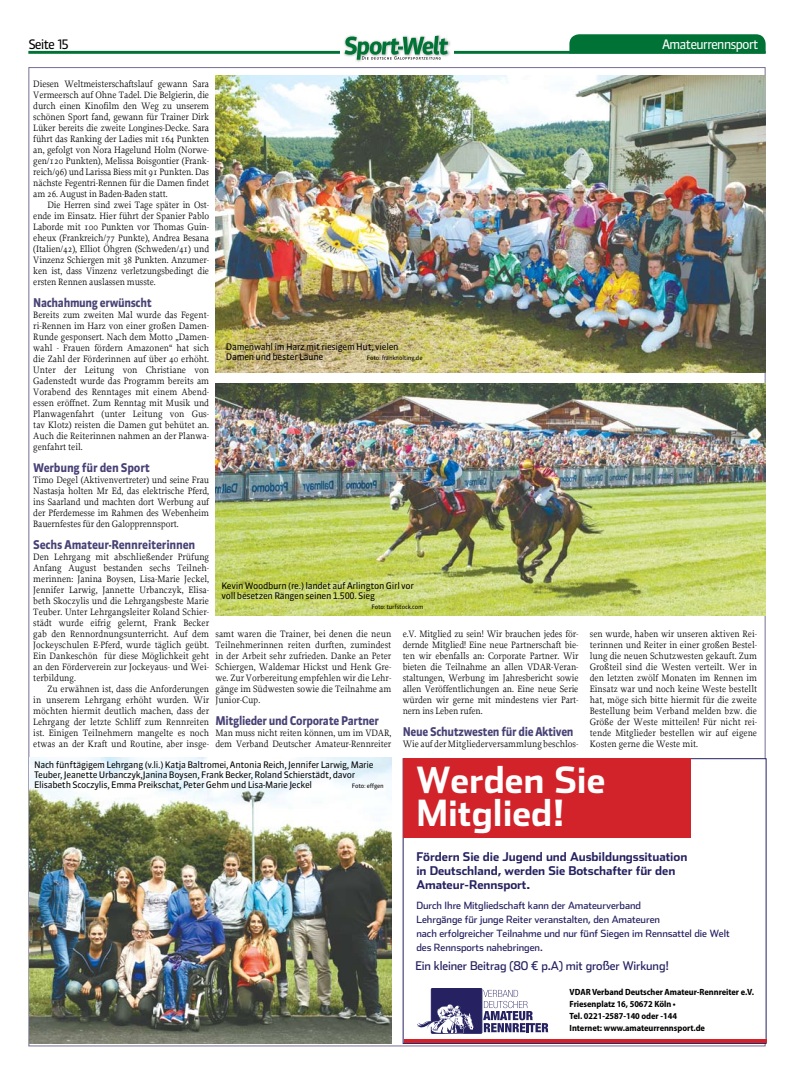
<style>
.page{position:relative;width:794px;height:1078px;background:#fff}
.page>*{position:absolute;margin:0;border:0;box-sizing:border-box;transform-origin:0 0}
.t1{font:700 36px/33px "Stainless";color:#fff}
.t2{font:13px "Sanuk LF";letter-spacing:-.08em;color:#fff}
.t3{font:13px "Sanuk LF";letter-spacing:-.08em;color:#000}
.t4{font:700 12px/14px "Stainless";letter-spacing:-.005em;color:#262261}
.t5{font:700 12px "Sanuk TF";letter-spacing:-.03em;color:#474175;scale:.93 1}
.t6{font:700 12px "Sanuk TF";letter-spacing:-.03em;color:#474175;scale:.95 1}
.t7{font:12px "Stainless";letter-spacing:-.01em;color:#262261}
.t8{font:10px/14px "Stainless";letter-spacing:-.005em;color:#262261}
.t9{font:9.7px/11px "Proforma";color:#000;text-align:justify;scale:.95 1}
.t10{font:9px/10px "Sanuk TF";letter-spacing:-.03em;color:#000}
.t11{font:700 semi-condensed 9px/12px "Myriad Pro";letter-spacing:-.005em;color:#000}
.t12{font:6px "Sanuk TF";letter-spacing:-.03em;color:#000}
</style>
<div class="page">
<hr style="left:28px;top:51px;width:737px;height:3px;background:#007236">
<div style="left:340px;top:34px;width:114px;height:22px;background:#fff"></div>
<img style="left:349px;top:35px;width:101px;height:27px">
<svg style="left:344px;top:36px;width:104px;height:24px"></svg>
<svg style="left:569px;top:34px;width:196px;height:20px;background:#07763b"></svg>
<div style="left:403px;top:758px;width:287px;height:79px;background:#d2232a"></div>
<svg style="left:404px;top:1038px;width:363px;height:4px"></svg>
<svg style="left:430px;top:988px;width:118px;height:45px"></svg>
<div style="left:431px;top:988px;width:51px;height:45px;background:#262261"></div>
<div style="left:431px;top:988px;width:51px;height:45px;border:1px solid #262261"></div>
<svg style="left:483px;top:989px;width:65px;height:42px"></svg>
<svg style="left:417px;top:1003px;width:57px;height:30px"></svg>
<img style="left:30px;top:757px;width:361px;height:286px">
<img style="left:215px;top:76px;width:550px;height:297px">
<img style="left:215px;top:384px;width:551px;height:231px">
<h2 class="t3" style="left:28px;top:36px;width:42px">Seite 15</h2>
<h2 class="t2" style="left:662px;top:36px;width:98px">Amateurrennsport</h2>
<p class="t9" style="left:33px;top:78px;width:187px">Diesen Weltmeisterschaftslauf gewann Sara Vermeersch auf Ohne Tadel. Die Belgierin, die durch einen Kinofilm den Weg zu unserem schönen Sport fand, gewann für Trainer Dirk Lüker bereits die zweite Longines-Decke. Sara führt das Ranking der Ladies mit 164 Punkten an, gefolgt von Nora Hagelund Holm (Norwe&shy;gen/120 Punkten), Melissa Boisgontier (Frank&shy;reich/96) und Larissa Biess mit 91 Punkten. Das nächste Fegentri-Rennen für die Damen findet am 26. August in Baden-Baden statt.</p>
<p class="t9" style="left:33px;top:199px;width:187px;text-indent:14px">Die Herren sind zwei Tage später in Ost&shy;ende im Einsatz. Hier führt der Spanier Pablo Laborde mit 100 Punkten vor Thomas Guin&shy;eheux (Frankreich/77 Punkte), Andrea Besana (Italien/42), Elliot Öhgren (Schweden/41) und Vinzenz Schiergen mit 38 Punkten. Anzumer&shy;ken ist, dass Vinzenz verletzungsbedingt die ersten Rennen auslassen musste.</p>
<p class="t5" style="left:33px;top:295px;width:129px">Nachahmung erwünscht</p>
<p class="t9" style="left:33px;top:309px;width:187px">Bereits zum zweiten Mal wurde das Fegent&shy;ri-Rennen im Harz von einer großen Damen-Runde gesponsert. Nach dem Motto „Damen&shy;wahl - Frauen fördern Amazonen“ hat sich die Zahl der Förderinnen auf über 40 erhöht.<br>Unter der Leitung von Christiane von Gadenstedt wurde das Programm bereits am Vorabend des Renntages mit einem Abend&shy;essen eröffnet. Zum Renntag mit Musik und Planwagenfahrt (unter Leitung von Gus&shy;tav Klotz) reisten die Damen gut behütet an.<br>Auch die Reiterinnen nahmen an der Planwa&shy;genfahrt teil.</p>
<p class="t6" style="left:33px;top:460px;width:124px">Werbung für den Sport</p>
<p class="t9" style="left:33px;top:474px;width:187px">Timo Degel (Aktivenvertreter) und seine Frau Nastasja holten Mr Ed, das elektrische Pferd, ins Saarland und machten dort Werbung auf der Pferdemesse im Rahmen des Webenheim Bauernfestes für den Galopprennsport.</p>
<p class="t6" style="left:33px;top:537px;width:172px">Sechs Amateur-Rennreiterinnen</p>
<p class="t9" style="left:33px;top:551px;width:187px">Den Lehrgang mit abschließender Prüfung Anfang August bestanden sechs Teilneh&shy;merinnen: Janina Boysen, Lisa-Marie Jeckel, Jennifer Larwig, Jannette Urbanczyk, Elisa&shy;beth Skoczylis und die Lehrgangsbeste Marie Teuber. Unter Lehrgangsleiter Roland Schier&shy;städt wurde eifrig gelernt, Frank Becker gab den Rennordnungsunterricht. Auf dem Jockeyschulen E-Pferd, wurde täglich geübt.<br>Ein Dankeschön für diese Möglichkeit geht an den Förderverein zur Jockeyaus- und Wei&shy;terbildung.</p>
<p class="t9" style="left:33px;top:683px;width:187px;text-indent:14px">Zu erwähnen ist, dass die Anforderungen in unserem Lehrgang erhöht wurden. Wir möchten hiermit deutlich machen, dass der Lehrgang der letzte Schliff zum Rennreiten ist. Einigen Teilnehmern mangelte es noch etwas an der Kraft und Routine, aber insge-</p>
<p class="t10" style="left:226px;top:342px;width:174px">Damenwahl im Harz mit riesigem Hut, vielen<br>Damen und bester Laune</p>
<p class="t12" style="left:367px;top:354px;width:57px">Foto: franknolting.de</p>
<p class="t10" style="left:221px;top:580px;width:194px">Kevin Woodburn (re.) landet auf Arlington Girl vor voll besetzen Rängen seinen 1.500. Sieg</p>
<p class="t12" style="left:371px;top:602px;width:53px">Foto: turfstock.com</p>
<p class="t9" style="left:403px;top:628px;width:187px">e.V. Mitglied zu sein! Wir brauchen jedes för&shy;dernde Mitglied! Eine neue Partnerschaft bie&shy;ten wir ebenfalls an: Corporate Partner. Wir bieten die Teilnahme an allen VDAR-Veran&shy;staltungen, Werbung im Jahresbericht sowie allen Veröffentlichungen an. Eine neue Serie würden wir gerne mit mindestens vier Part&shy;nern ins Leben rufen.</p>
<p class="t5" style="left:403px;top:724px;width:185px">N eue Schutzwesten für die Aktiven</p>
<p class="t9" style="left:403px;top:738px;width:186px">Wie auf der Mitgliederversammlung beschlos-</p>
<p class="t9" style="left:215px;top:628px;width:187px">samt waren die Trainer, bei denen die neun Teilnehmerinnen reiten durften, zumindest in der Arbeit sehr zufrieden. Danke an Peter Schiergen, Waldemar Hickst und Henk Gre&shy;we. Zur Vorbereitung empfehlen wir die Lehr&shy;gänge im Südwesten sowie die Teilnahme am Junior-Cup.</p>
<p class="t5" style="left:215px;top:713px;width:177px">Mitglieder und Corporate Partner</p>
<p class="t9" style="left:215px;top:727px;width:186px">Man muss nicht reiten können, um im VDAR, dem Verband Deutscher Amateur-Rennreiter</p>
<p class="t9" style="left:590px;top:628px;width:178px">sen wurde, haben wir unseren aktiven Rei&shy;terinnen und Reiter in einer großen Bestel&shy;lung die neuen Schutzwesten gekauft. Zum Großteil sind die Westen verteilt. Wer in den letzten zwölf Monaten im Rennen im Einsatz war und noch keine Weste bestellt hat, möge sich bitte hiermit für die zweite Bestellung beim Verband melden bzw. die Größe der Weste mitteilen! Für nicht rei&shy;tende Mitglieder bestellen wir auf eigene Kosten gerne die Weste mit.</p>
<p class="t10" style="left:34px;top:760px;width:341px">Nach fünftägigem Lehrgang (v.li.) Katja Baltromei, Antonia Reich, Jennifer Larwig, Marie<br>Teuber, Jeanette Urbanczyk,Janina Boysen, Frank Becker, Roland Schierstädt, davor<br>Elisabeth Scoczylis, Emma Preikschat, Peter Gehm und Lisa-Marie Jeckel</p>
<p class="t12" style="left:352px;top:782px;width:34px">Foto: effgen</p>
<h1 class="t1" style="left:416px;top:762px;width:190px">Werden Sie<br>Mitglied!</h1>
<p class="t4" style="left:416px;top:849px;width:272px">Fördern Sie die Jugend und Ausbildungssituation in Deutschland, werden Sie Botschafter für den<br>Amateur-Rennsport.</p>
<p class="t8" style="left:416px;top:897px;width:315px">Durch Ihre Mitgliedschaft kann der Amateurverband<br>Lehrgänge für junge Reiter veranstalten, den Amateuren<br>nach erfolgreicher Teilnahme und nur fünf Siegen im Rennsattel die Welt des Rennsports nahebringen.</p>
<p class="t11" style="left:569px;top:985px;width:186px">VDAR Verband Deutscher Amateur-Rennreiter e.V.<br>Friesenplatz 16, 50672 Köln •<br>Tel. 0221-2587-140 oder -144<br>Internet: www.amateurrennsport.de</p>
<p class="t7" style="left:415px;top:958px;width:255px">Ein kleiner Beitrag (80 € p.A) mit großer Wirkung!</p>
</div>
